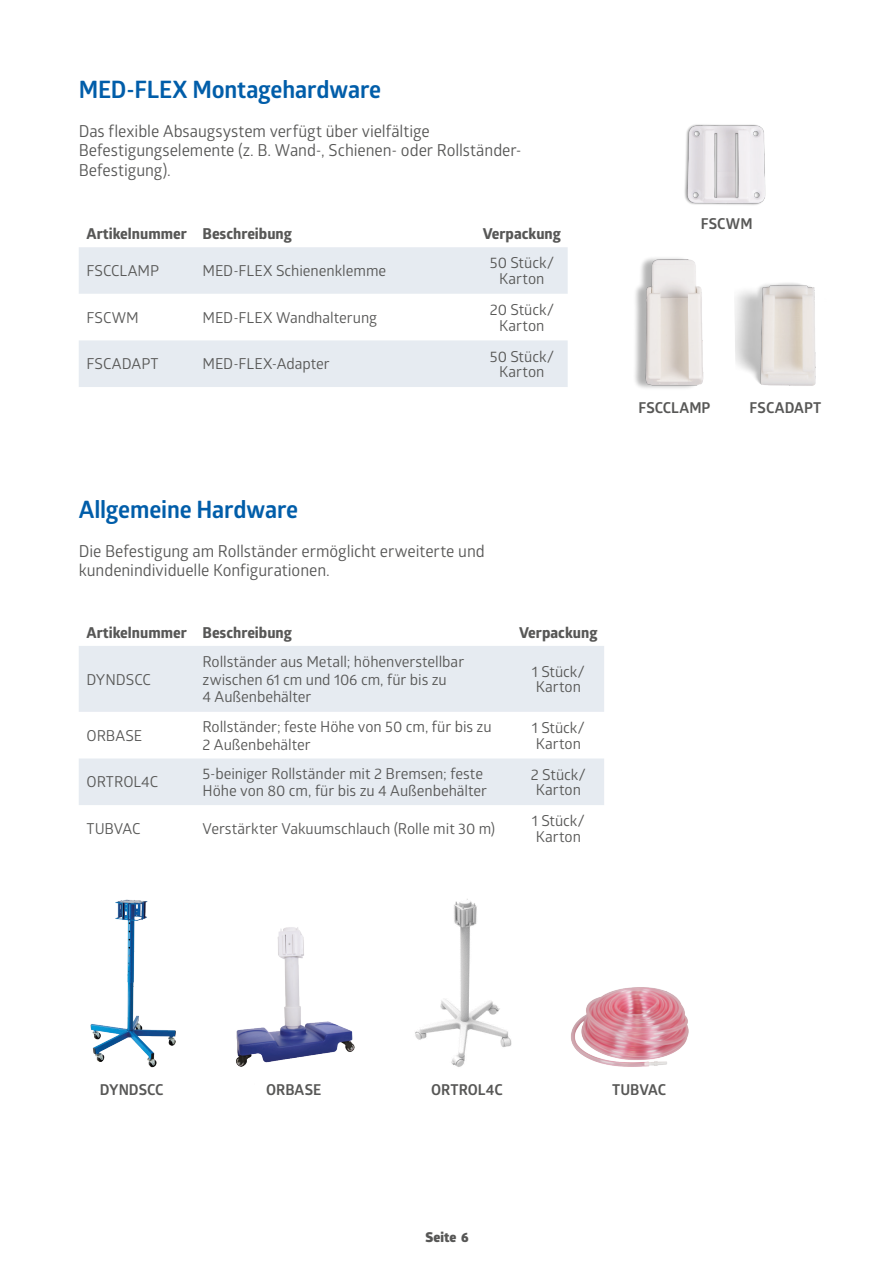
<style>
.page{position:relative;width:893px;height:1263px;background:#fff}
.page>*{position:absolute;margin:0;border:0;box-sizing:border-box;transform-origin:0 0}
.MEDLINE_-_Body_-_bullet{font:700 24px "Glober";letter-spacing:-.005em;color:#005da9}
.MEDLINE_-_Body_-_bullet-2{font:16.5px/19.5px "Glober";letter-spacing:-.005em;color:#575756}
.t1{font:15px/15.8px "Glober";letter-spacing:-.005em;color:#575756}
.Table_Heads{font:700 15px "Globerx";color:#575756}
.MEDLINE_-_Body_-_bullet-3{font:700 15px "Glober";letter-spacing:.005em;color:#575756}
.t2{font:800 13.5px "Glober";letter-spacing:.01em;color:#575756}
</style>
<div class="page">
<svg style="left:79px;top:247px;width:489px;height:140px"></svg>
<div style="left:79px;top:646px;width:525px;height:66px;background:#e6ebf1"></div>
<div style="left:79px;top:758px;width:525px;height:47px;background:#e6ebf1"></div>
<img style="left:90px;top:899px;width:86px;height:169px">
<img style="left:635px;top:258px;width:69px;height:131px">
<img style="left:684px;top:124px;width:82px;height:81px">
<img style="left:735px;top:283px;width:81px;height:103px">
<img style="left:236px;top:927px;width:119px;height:140px">
<img style="left:415px;top:899px;width:97px;height:168px">
<img style="left:571px;top:987px;width:118px;height:80px">
<p class="MEDLINE_-_Body_-_bullet" style="left:79px;top:73px;width:304px">MED-FLEX Montagehardware</p>
<p class="MEDLINE_-_Body_-_bullet-2" style="left:79px;top:120px;width:444px">Das flexible Absaugsystem verfügt über vielfältige<br>Befestigungselemente (z. B. Wand-, Schienen- oder Rollständer-<br>Befestigung).</p>
<p class="Table_Heads" style="left:87px;top:223px;width:102px">Artikelnummer</p>
<p class="Table_Heads" style="left:203px;top:223px;width:91px">Beschreibung</p>
<p class="Table_Heads" style="left:483px;top:223px;width:80px">Verpackung</p>
<p class="t1" style="left:87px;top:262px;width:74px">FSCCLAMP</p>
<p class="t1" style="left:203px;top:262px;width:185px">MED-FLEX Schienenklemme</p>
<p class="t1" style="left:490px;top:254px;width:65px;text-align:center">50 Stück/<br>Karton</p>
<p class="t1" style="left:87px;top:309px;width:54px">FSCWM</p>
<p class="t1" style="left:203px;top:309px;width:176px">MED-FLEX Wandhalterung</p>
<p class="t1" style="left:490px;top:301px;width:66px;text-align:center">20 Stück/<br>Karton</p>
<p class="t1" style="left:87px;top:355px;width:74px">FSCADAPT</p>
<p class="t1" style="left:203px;top:355px;width:129px">MED-FLEX-Adapter</p>
<p class="t1" style="left:490px;top:348px;width:65px;text-align:center">50 Stück/<br>Karton</p>
<p class="MEDLINE_-_Body_-_bullet" style="left:79px;top:493px;width:221px">Allgemeine Hardware</p>
<p class="MEDLINE_-_Body_-_bullet-2" style="left:79px;top:540px;width:408px">Die Befestigung am Rollständer ermöglicht erweiterte und kundenindividuelle Konfigurationen.</p>
<p class="Table_Heads" style="left:87px;top:622px;width:102px">Artikelnummer</p>
<p class="Table_Heads" style="left:203px;top:622px;width:91px">Beschreibung</p>
<p class="Table_Heads" style="left:519px;top:622px;width:80px">Verpackung</p>
<p class="t1" style="left:87px;top:671px;width:66px">DYNDSCC</p>
<p class="t1" style="left:203px;top:652px;width:263px;line-height:17.9px">Rollständer aus Metall; höhenverstellbar zwischen 61 cm und 106 cm, für bis zu<br>4 Außenbehälter</p>
<p class="t1" style="left:532px;top:663px;width:54px">1 Stück/<br>Karton</p>
<p class="t1" style="left:87px;top:727px;width:57px">ORBASE</p>
<p class="t1" style="left:203px;top:717px;width:291px;line-height:17.9px">Rollständer; feste Höhe von 50 cm, für bis zu<br>2 Außenbehälter</p>
<p class="t1" style="left:532px;top:719px;width:54px">1 Stück/<br>Karton</p>
<p class="t1" style="left:87px;top:773px;width:73px">ORTROL4C</p>
<p class="t1" style="left:203px;top:764px;width:286px;line-height:17.9px">5-beiniger Rollständer mit 2 Bremsen; feste<br>Höhe von 80 cm, für bis zu 4 Außenbehälter</p>
<p class="t1" style="left:531px;top:766px;width:56px;text-align:center">2 Stück/<br>Karton</p>
<p class="t1" style="left:87px;top:820px;width:55px">TUBVAC</p>
<p class="t1" style="left:203px;top:820px;width:294px">Verstärkter Vakuumschlauch (Rolle mit 30 m)</p>
<p class="t1" style="left:532px;top:812px;width:54px">1 Stück/<br>Karton</p>
<p class="MEDLINE_-_Body_-_bullet-3" style="left:701px;top:213px;width:53px">FSCWM</p>
<p class="MEDLINE_-_Body_-_bullet-3" style="left:638px;top:397px;width:74px">FSCCLAMP</p>
<p class="MEDLINE_-_Body_-_bullet-3" style="left:750px;top:397px;width:73px">FSCADAPT</p>
<p class="MEDLINE_-_Body_-_bullet-3" style="left:100px;top:1079px;width:65px">DYNDSCC</p>
<p class="MEDLINE_-_Body_-_bullet-3" style="left:266px;top:1079px;width:57px">ORBASE</p>
<p class="MEDLINE_-_Body_-_bullet-3" style="left:431px;top:1079px;width:73px">ORTROL4C</p>
<p class="MEDLINE_-_Body_-_bullet-3" style="left:612px;top:1079px;width:56px">TUBVAC</p>
<p class="t2" style="left:425px;top:1227px;width:45px">Seite 6</p>
</div>
